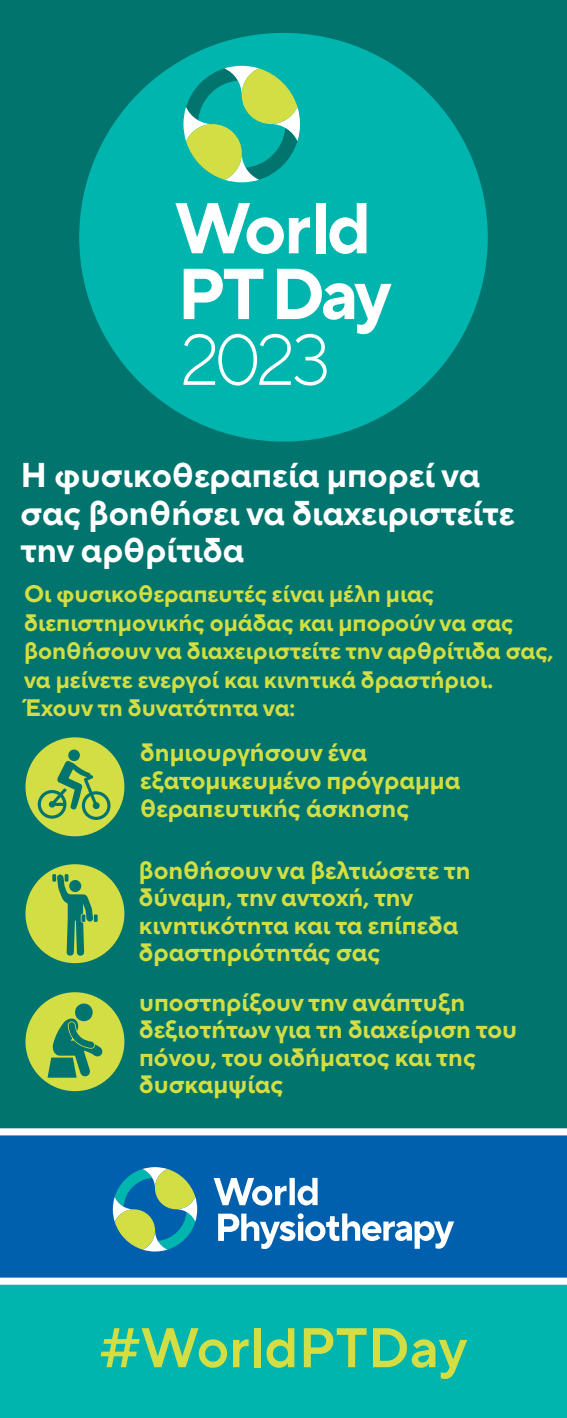
<style>
.page{position:relative;width:567px;height:1418px;background:#fff}
.page>*{position:absolute;margin:0;border:0;box-sizing:border-box;transform-origin:0 0}
.t1{font:600 55.75px "TT Norms Pro";color:#d2de43}
.t2{font:700 34.25px/37.5px "TT Norms Pro";color:#fff}
.t3{font:700 25px/27.5px "TT Norms Pro";color:#d2de43}
.t4{font:700 23.75px/28.5px "TT Norms Pro";color:#d2de43}
</style>
<div class="page">
<div style="left:0;top:1259px;width:567px;height:158px;background:#00b5ae"></div>
<div style="left:0;top:0;width:567px;height:1161px;background:#00746d"></div>
<div style="left:0;top:1131px;width:567px;height:150px;background:#0160ae"></div>
<svg style="left:214px;top:1177px;width:72px;height:28px"></svg>
<div style="left:290px;top:1177px;width:5px;height:28px;background:#fff"></div>
<svg style="left:298px;top:1177px;width:20px;height:28px"></svg>
<svg style="left:218px;top:1213px;width:236px;height:35px"></svg>
<svg style="left:113px;top:1167px;width:84px;height:84px"></svg>
<div style="left:0;top:1128px;width:567px;height:7px;background:#fff"></div>
<div style="left:79px;top:33px;width:409px;height:408px;background:#00b5ae;border-radius:50%"></div>
<svg style="left:183px;top:66px;width:117px;height:116px"></svg>
<svg style="left:175px;top:203px;width:135px;height:51px"></svg>
<div style="left:316px;top:203px;width:9px;height:50px;background:#fff"></div>
<svg style="left:329px;top:203px;width:37px;height:51px"></svg>
<svg style="left:183px;top:269px;width:209px;height:116px"></svg>
<div style="left:0;top:1277px;width:567px;height:7px;background:#fff"></div>
<div style="left:25px;top:737px;width:99px;height:99px;background:#d2de43;border-radius:50%"></div>
<div style="left:25px;top:864px;width:99px;height:99px;background:#d2de43;border-radius:50%"></div>
<div style="left:25px;top:992px;width:99px;height:99px;background:#d2de43;border-radius:50%"></div>
<svg style="left:48px;top:1003px;width:55px;height:74px"></svg>
<svg style="left:38px;top:760px;width:73px;height:60px"></svg>
<div style="left:68px;top:749px;width:12px;height:12px;background:#00746d;border-radius:50%"></div>
<svg style="left:52px;top:874px;width:46px;height:82px"></svg>
<h2 class="t2" style="left:21px;top:454px;width:495px">Η φυσικοθεραπεία μπορεί να σας βοηθήσει να διαχειριστείτε την αρθρίτιδα</h2>
<p class="t4" style="left:24px;top:577px;width:531px">Οι φυσικοθεραπευτές είναι μέλη μιας διεπιστημονικής ομάδας και μπορούν να σας βοηθήσουν να διαχειριστείτε την αρθρίτιδα σας, να μείνετε ενεργοί και κινητικά δραστήριοι.<br>Έχουν τη δυνατότητα να:</p>
<p class="t3" style="left:140px;top:737px;width:322px">δημιουργήσουν ένα εξατομικευμένο πρόγραμμα θεραπευτικής άσκησης</p>
<p class="t3" style="left:139px;top:854px;width:333px">βοηθήσουν να βελτιώσετε τη δύναμη, την αντοχή, την κινητικότητα και τα επίπεδα δραστηριότητάς σας</p>
<p class="t3" style="left:139px;top:986px;width:380px">υποστηρίξουν την ανάπτυξη δεξιοτήτων για τη διαχείριση του πόνου, του οιδήματος και της δυσκαμψίας</p>
<h1 class="t1" style="left:100px;top:1306px;width:369px">#WorldPTDay</h1>
</div>
